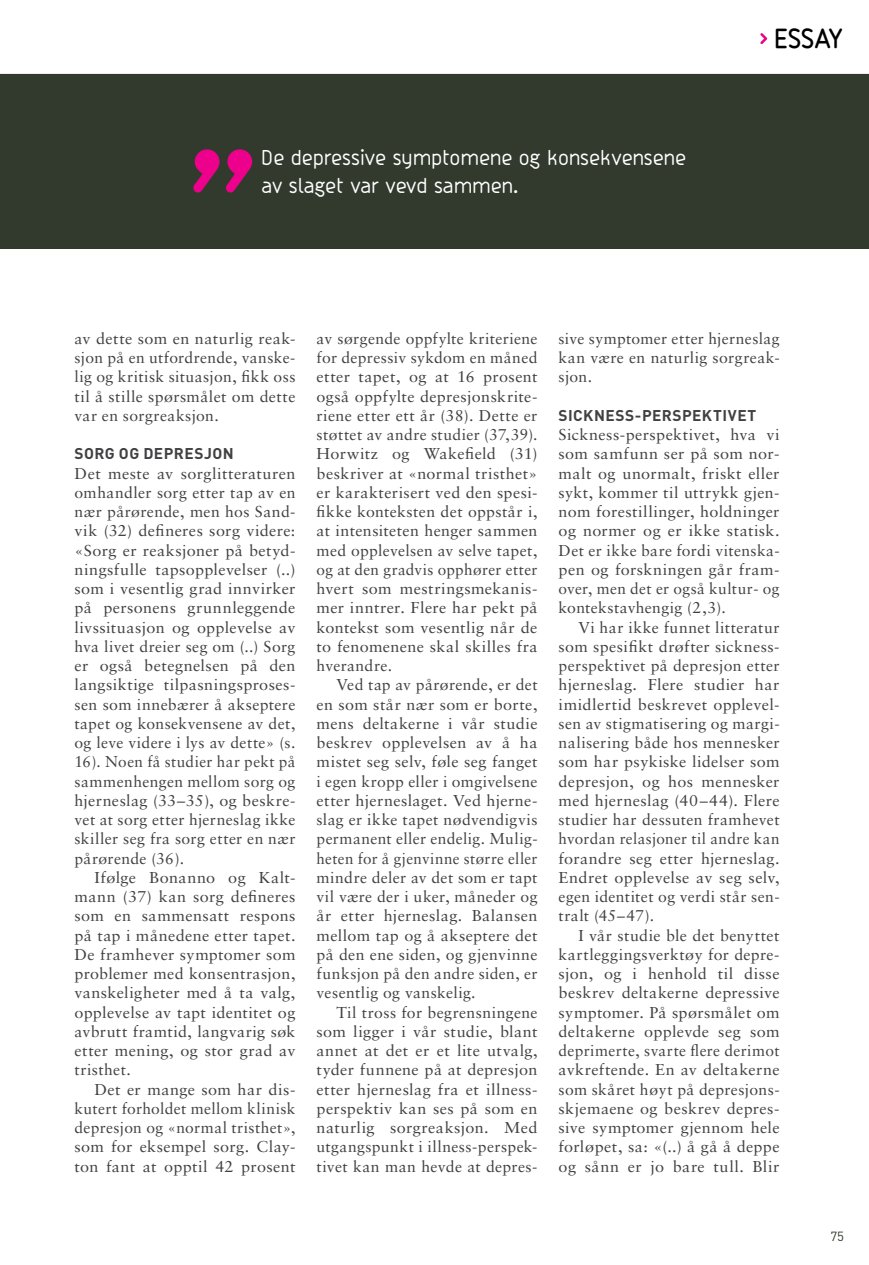
<style>
.page{position:relative;width:869px;height:1265px;background:#fff}
.page>*{position:absolute;margin:0;border:0;box-sizing:border-box;transform-origin:0 0}
.t1{font:500 28.88px "Friends";letter-spacing:-.015em;color:#000}
.t2{font:22.75px/28px "Friends";color:#fff}
.t3{font:15.75px/19.2px "Sabon";letter-spacing:.025em;color:#414042;text-align:justify}
.t4{font:700 15.4px "DIN";letter-spacing:.03em;color:#414042}
.t5{font:13.12px "DIN";color:#313a2c}
</style>
<div class="page">
<div style="left:0;top:74px;width:868px;height:175px;background:#313a2c"></div>
<svg style="left:193px;top:149px;width:59px;height:44px"></svg>
<svg style="left:760px;top:33px;width:7px;height:11px"></svg>
<h2 class="t2" style="left:262px;top:143px;width:426px">De depressive symptomene og konsekvensene av slaget var vevd sammen.</h2>
<h1 class="t1" style="left:775px;top:23px;width:70px">ESSAY</h1>
<p class="t3" style="left:74px;top:329px;width:222px">av dette som en naturlig reak&shy;sjon på en utfordrende, vanske&shy;lig og kritisk situasjon, fikk oss til å stille spørsmålet om dette var en sorgreaksjon.</p>
<p class="t4" style="left:74px;top:444px;width:161px">SORG OG DEPRESJON</p>
<p class="t3" style="left:74px;top:463px;width:222px">Det meste av sorglitteraturen omhandler sorg etter tap av en nær pårørende, men hos Sand&shy;vik (32) defineres sorg videre: «Sorg er reaksjoner på betyd&shy;ningsfulle tapsopplevelser (..) som i vesentlig grad innvirker på personens grunnleggende livssituasjon og opplevelse av hva livet dreier seg om (..) Sorg er også betegnelsen på den langsiktige tilpasningsproses&shy;sen som innebærer å akseptere tapet og konsekvensene av det, og leve videre i lys av dette» (s.<br>16). Noen få studier har pekt på sammenhengen mellom sorg og hjerneslag (33–35), og beskre&shy;vet at sorg etter hjerneslag ikke skiller seg fra sorg etter en nær pårørende (36).</p>
<p class="t3" style="left:74px;top:868px;width:222px;text-indent:20px">Ifølge Bonanno og Kalt&shy;mann (37) kan sorg defineres som en sammensatt respons på tap i månedene etter tapet.<br>De framhever symptomer som problemer med konsentrasjon, vanskeligheter med å ta valg, opplevelse av tapt identitet og avbrutt framtid, langvarig søk etter mening, og stor grad av tristhet.</p>
<p class="t3" style="left:74px;top:1079px;width:222px;text-indent:20px">Det er mange som har dis&shy;kutert forholdet mellom klinisk depresjon og «normal tristhet», som for eksempel sorg. Clay&shy;ton fant at opptil 42 prosent</p>
<p class="t3" style="left:316px;top:329px;width:222px">av sørgende oppfylte kriteriene for depressiv sykdom en måned etter tapet, og at 16 prosent også oppfylte depresjonskrite&shy;riene etter ett år (38). Dette er støttet av andre studier (37,39).<br>Horwitz og Wakefield (31) beskriver at «normal tristhet» er karakterisert ved den spesi&shy;fikke konteksten det oppstår i, at intensiteten henger sammen med opplevelsen av selve tapet, og at den gradvis opphører etter hvert som mestringsmekanis&shy;mer inntrer. Flere har pekt på kontekst som vesentlig når de to fenomenene skal skilles fra hverandre.</p>
<p class="t3" style="left:316px;top:675px;width:222px;text-indent:20px">Ved tap av pårørende, er det en som står nær som er borte, mens deltakerne i vår studie beskrev opplevelsen av å ha mistet seg selv, føle seg fanget i egen kropp eller i omgivelsene etter hjerneslaget. Ved hjerne&shy;slag er ikke tapet nødvendigvis permanent eller endelig. Mulig&shy;heten for å gjenvinne større eller mindre deler av det som er tapt vil være der i uker, måneder og år etter hjerneslag. Balansen mellom tap og å akseptere det på den ene siden, og gjenvinne funksjon på den andre siden, er vesentlig og vanskelig.</p>
<p class="t3" style="left:316px;top:1002px;width:222px;text-indent:20px">Til tross for begrensningene som ligger i vår studie, blant annet at det er et lite utvalg, tyder funnene på at depresjon etter hjerneslag fra et illness&shy;perspektiv kan ses på som en naturlig sorgreaksjon. Med utgangspunkt i illness-perspek&shy;tivet kan man hevde at depres-</p>
<p class="t3" style="left:558px;top:329px;width:222px">sive symptomer etter hjerneslag kan være en naturlig sorgreak&shy;sjon.</p>
<p class="t4" style="left:558px;top:405px;width:57px">SICKNESS</p>
<p class="t4" style="left:634px;top:405px;width:123px">-PERSPEKTIVET</p>
<p class="t3" style="left:558px;top:425px;width:222px">Sickness-perspektivet, hva vi som samfunn ser på som nor&shy;malt og unormalt, friskt eller sykt, kommer til uttrykk gjen&shy;nom forestillinger, holdninger og normer og er ikke statisk.<br>Det er ikke bare fordi vitenska&shy;pen og forskningen går fram&shy;over, men det er også kultur- og kontekstavhengig (2,3).</p>
<p class="t3" style="left:558px;top:617px;width:222px;text-indent:20px">Vi har ikke funnet litteratur som spesifikt drøfter sickness&shy;perspektivet på depresjon etter hjerneslag. Flere studier har imidlertid beskrevet opplevel&shy;sen av stigmatisering og margi&shy;nalisering både hos mennesker som har psykiske lidelser som depresjon, og hos mennesker med hjerneslag (40–44). Flere studier har dessuten framhevet hvordan relasjoner til andre kan forandre seg etter hjerneslag.<br>Endret opplevelse av seg selv, egen identitet og verdi står sen&shy;tralt (45–47).</p>
<p class="t3" style="left:558px;top:925px;width:222px;text-indent:20px">I vår studie ble det benyttet kartleggingsverktøy for depre&shy;sjon, og i henhold til disse beskrev deltakerne depressive symptomer. På spørsmålet om deltakerne opplevde seg som deprimerte, svarte flere derimot avkreftende. En av deltakerne som skåret høyt på depresjons&shy;skjemaene og beskrev depres&shy;sive symptomer gjennom hele forløpet, sa: «(..) å gå å deppe og sånn er jo bare tull. Blir</p>
<p class="t5" style="left:830px;top:1228px;width:15px">75</p>
</div>
